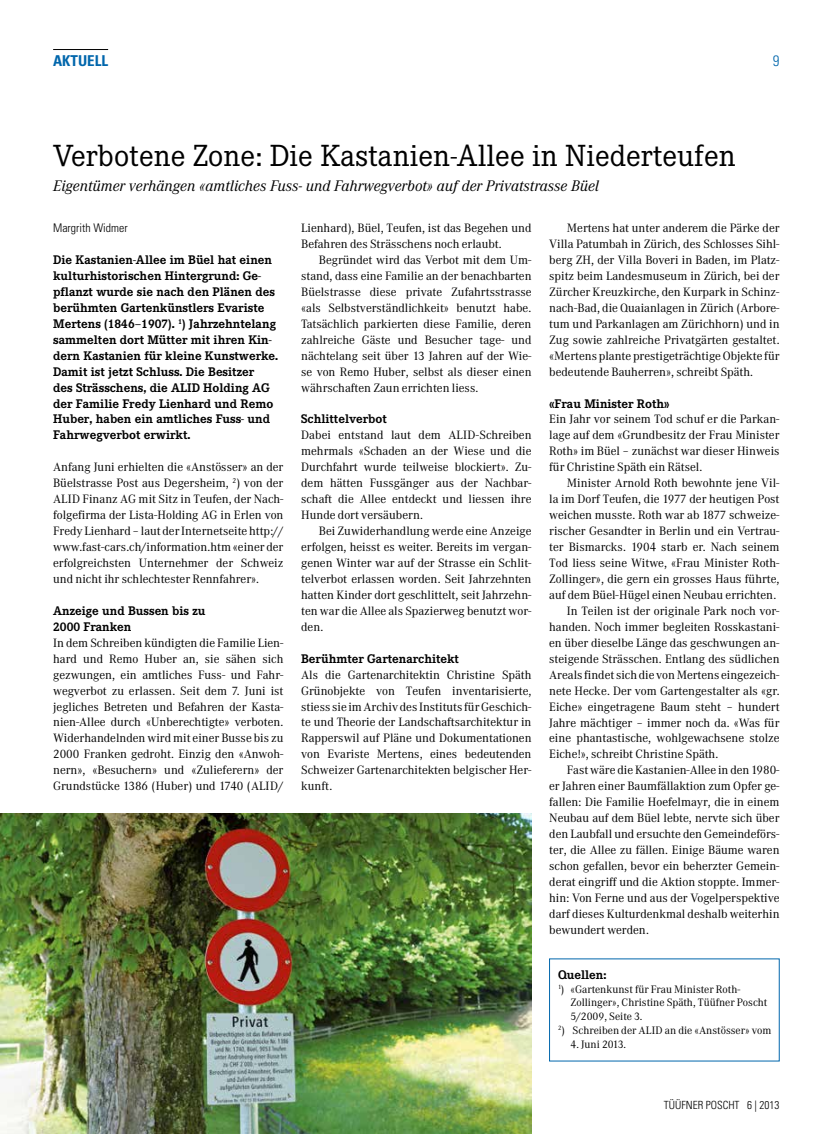
<style>
.page{position:relative;width:815px;height:1134px;background:#fff}
.page>*{position:absolute;margin:0;border:0;box-sizing:border-box;transform-origin:0 0}
.t1{font:30px "Corporate EBQ";color:#000}
.t2{font:italic 15px "Corporate ABQ";color:#000}
.t3{font:700 condensed 15px "Univers LT Std";color:#0066ac}
.t4{font:300 condensed 15px "Univers LT Std";color:#0066ac}
.t5{font:700 12.25px/16px "Corporate EBQ";color:#000}
.t6{font:11.88px/16px "Corporate ABQ";color:#000;text-align:justify}
.t7{font:300 condensed 11.88px "Univers LT Std";color:#000}
.t8{font:300 condensed 11.25px "Univers LT Std";color:#000}
.t9{font:10.62px/13.8px "Corporate ABQ";color:#000}
.t10{font:6.25px "Corporate ABQ";color:#000}
.s1{font-size:10.62px}
</style>
<div class="page">
<hr style="left:53px;top:49px;width:55px;height:1px;background:#000">
<img style="left:0;top:813px;width:531px;height:321px">
<p class="t3" style="left:53px;top:51px;width:49px">AKTUELL</p>
<p class="t4" style="left:773px;top:51px;width:8px">9</p>
<h1 class="t1" style="left:53px;top:138px;width:684px">Verbotene Zone: Die Kastanien-Allee in Niederteufen</h1>
<p class="t2" style="left:53px;top:176px;width:547px">Eigentümer verhängen «amtliches Fuss- und Fahrwegverbot» auf der Privatstrasse Büel</p>
<p class="t7" style="left:53px;top:221px;width:76px">Margrith Widmer</p>
<p class="t5" style="left:53px;top:252px;width:227px">Die Kastanien-Allee im Büel hat einen kulturhistorischen Hintergrund: Ge&shy;pflanzt wurde sie nach den Plänen des berühmten Gartenkünstlers Evariste Mertens (1846–1907). <sup>1</sup>) Jahrzehntelang sammelten dort Mütter mit ihren Kin&shy;dern Kastanien für kleine Kunstwerke.<br>Damit ist jetzt Schluss. Die Besitzer<br>des Strässchens, die ALID Holding AG der Familie Fredy Lienhard und Remo Huber, haben ein amtliches Fuss- und Fahrwegverbot erwirkt.</p>
<p class="t6" style="left:53px;top:459px;width:232px">Anfang Juni erhielten die «Anstösser» an der Büelstrasse Post aus Degersheim, <sup>2</sup>) von der ALID Finanz AG mit Sitz in Teufen, der Nach&shy;folgefirma der Lista-Holding AG in Erlen von Fredy Lienhard – laut der Internetseite http:// www.fast-cars.ch/information.htm «einer der erfolgreichsten Unternehmer der Schweiz und nicht ihr schlechtester Rennfahrer».</p>
<p class="t5" style="left:53px;top:603px;width:154px">Anzeige und Bussen bis zu<br>2000 Franken</p>
<p class="t6" style="left:53px;top:635px;width:232px">In dem Schreiben kündigten die Familie Lien&shy;hard und Remo Huber an, sie sähen sich gezwungen, ein amtliches Fuss- und Fahr&shy;wegverbot zu erlassen. Seit dem 7. Juni ist jegliches Betreten und Befahren der Kasta&shy;nien-Allee durch «Unberechtigte» verboten.<br>Widerhandelnden wird mit einer Busse bis zu 2000 Franken gedroht. Einzig den «Anwoh&shy;nern», «Besuchern» und «Zulieferern» der Grundstücke 1386 (Huber) und 1740 (ALID/</p>
<p class="t6" style="left:301px;top:220px;width:232px">Lienhard), Büel, Teufen, ist das Begehen und<br>Befahren des Strässchens noch erlaubt.</p>
<p class="t6" style="left:301px;top:252px;width:232px;text-indent:18px">Begründet wird das Verbot mit dem Um&shy;stand, dass eine Familie an der benachbarten Büelstrasse diese private Zufahrtsstrasse «als Selbstverständlichkeit» benutzt habe.<br>Tatsächlich parkierten diese Familie, deren zahlreiche Gäste und Besucher tage- und nächtelang seit über 13 Jahren auf der Wie&shy;se von Remo Huber, selbst als dieser einen währschaften Zaun errichten liess.</p>
<p class="t5" style="left:301px;top:411px;width:87px">Schlittelverbot</p>
<p class="t6" style="left:301px;top:427px;width:232px">Dabei entstand laut dem ALID-Schreiben mehrmals «Schaden an der Wiese und die Durchfahrt wurde teilweise blockiert». Zu&shy;dem hätten Fussgänger aus der Nachbar&shy;schaft die Allee entdeckt und liessen ihre Hunde dort versäubern.</p>
<p class="t6" style="left:301px;top:523px;width:232px;text-indent:18px">Bei Zuwiderhandlung werde eine Anzeige erfolgen, heisst es weiter. Bereits im vergan&shy;genen Winter war auf der Strasse ein Schlit&shy;telverbot erlassen worden. Seit Jahrzehnten hatten Kinder dort geschlittelt, seit Jahrzehn&shy;ten war die Allee als Spazierweg benutzt wor&shy;den.</p>
<p class="t5" style="left:301px;top:650px;width:159px">Berühmter Gartenarchitekt</p>
<p class="t6" style="left:301px;top:667px;width:232px">Als die Gartenarchitektin Christine Späth Grünobjekte von Teufen inventarisierte, stiess sie im Archiv des Instituts für Geschich&shy;te und Theorie der Landschaftsarchitektur in Rapperswil auf Pläne und Dokumentationen von Evariste Mertens, eines bedeutenden Schweizer Gartenarchitekten belgischer Her&shy;kunft.</p>
<p class="t6" style="left:549px;top:220px;width:232px;text-indent:18px">Mertens hat unter anderem die Pärke der Villa Patumbah in Zürich, des Schlosses Sihl&shy;berg ZH, der Villa Boveri in Baden, im Platz&shy;spitz beim Landesmuseum in Zürich, bei der Zürcher Kreuzkirche, den Kurpark in Schinz&shy;nach-Bad, die Quaianlagen in Zürich (Arbore&shy;tum und Parkanlagen am Zürichhorn) und in Zug sowie zahlreiche Privatgärten gestaltet. «Mertens plante prestigeträchtige Objekte für bedeutende Bauherren», schreibt Späth.</p>
<p class="t5" style="left:549px;top:395px;width:122px">«Frau Minister Roth»</p>
<p class="t6" style="left:549px;top:411px;width:232px">Ein Jahr vor seinem Tod schuf er die Parkan&shy;lage auf dem «Grundbesitz der Frau Minister Roth» im Büel – zunächst war dieser Hinweis für Christine Späth ein Rätsel.</p>
<p class="t6" style="left:567px;top:475px;width:214px">Minister Arnold Roth bewohnte jene Vil-</p>
<p class="t6" style="left:549px;top:491px;width:232px">la im Dorf Teufen, die 1977 der heutigen Post</p>
<p class="t6" style="left:549px;top:507px;width:232px">weichen musste. Roth war ab 1877 schweize-</p>
<p class="t6" style="left:549px;top:523px;width:232px">rischer Gesandter in Berlin und ein Vertrau-</p>
<p class="t6" style="left:549px;top:539px;width:232px">ter Bismarcks. 1904 starb er. Nach seinem</p>
<p class="t6" style="left:549px;top:555px;width:232px">Tod liess seine Witwe, «Frau Minister Roth-</p>
<p class="t6" style="left:549px;top:571px;width:232px">Zollinger», die gern ein grosses Haus führte,</p>
<p class="t6" style="left:549px;top:587px;width:229px">auf dem Büel-Hügel einen Neubau errichten.</p>
<p class="t6" style="left:567px;top:603px;width:214px">In Teilen ist der originale Park noch vor-</p>
<p class="t6" style="left:549px;top:619px;width:232px">handen. Noch immer begleiten Rosskastani-</p>
<p class="t6" style="left:549px;top:635px;width:232px">en über dieselbe Länge das geschwungen an-</p>
<p class="t6" style="left:549px;top:651px;width:232px">steigende Strässchen. Entlang des südlichen</p>
<p class="t6" style="left:549px;top:667px;width:232px">Areals findet sich die von Mertens eingezeich-</p>
<p class="t6" style="left:549px;top:683px;width:232px">nete Hecke. Der vom Gartengestalter als «gr.</p>
<p class="t6" style="left:549px;top:699px;width:232px">Eiche» eingetragene Baum steht – hundert</p>
<p class="t6" style="left:549px;top:714px;width:232px">Jahre mächtiger – immer noch da. «Was für</p>
<p class="t6" style="left:549px;top:730px;width:232px">eine phantastische, wohlgewachsene stolze</p>
<p class="t6" style="left:549px;top:746px;width:171px">Eiche!», schreibt Christine Späth.</p>
<p class="t6" style="left:567px;top:762px;width:214px">Fast wäre die Kastanien-Allee in den 1980-</p>
<p class="t6" style="left:549px;top:778px;width:232px">er Jahren einer Baumfällaktion zum Opfer ge-</p>
<p class="t6" style="left:549px;top:794px;width:232px">fallen: Die Familie Hoefelmayr, die in einem</p>
<p class="t6" style="left:549px;top:810px;width:232px">Neubau auf dem Büel lebte, nervte sich über</p>
<p class="t6" style="left:549px;top:826px;width:232px">den Laubfall und ersuchte den Gemeindeförs-</p>
<p class="t6" style="left:549px;top:842px;width:232px">ter, die Allee zu fällen. Einige Bäume waren</p>
<p class="t6" style="left:549px;top:858px;width:232px">schon gefallen, bevor ein beherzter Gemein-</p>
<p class="t6" style="left:549px;top:874px;width:232px">derat eingriff und die Aktion stoppte. Immer-</p>
<p class="t6" style="left:549px;top:890px;width:232px">hin: Von Ferne und aus der Vogelperspektive</p>
<p class="t6" style="left:549px;top:906px;width:232px">darf dieses Kulturdenkmal deshalb weiterhin</p>
<p class="t6" style="left:549px;top:922px;width:101px">bewundert werden.</p>
<p class="t5" style="left:558px;top:966px;width:50px">Quellen:</p>
<p class="t10" style="left:558px;top:983px;width:8px">1<span class="s1">)</span></p>
<p class="t10" style="left:558px;top:1024px;width:8px">2<span class="s1">)</span></p>
<p class="t9" style="left:570px;top:982px;width:202px">«Gartenkunst für Frau Minister Roth-Zollinger», Christine Späth, Tüüfner Poscht 5/2009, Seite 3.<br>Schreiben der ALID an die «Anstösser» vom</p>
<p class="t9" style="left:570px;top:1037px;width:57px">4. Juni 2013.</p>
<p class="t8" style="left:664px;top:1098px;width:117px">TÜÜFNER POSCHT 6 | 2013</p>
</div>
